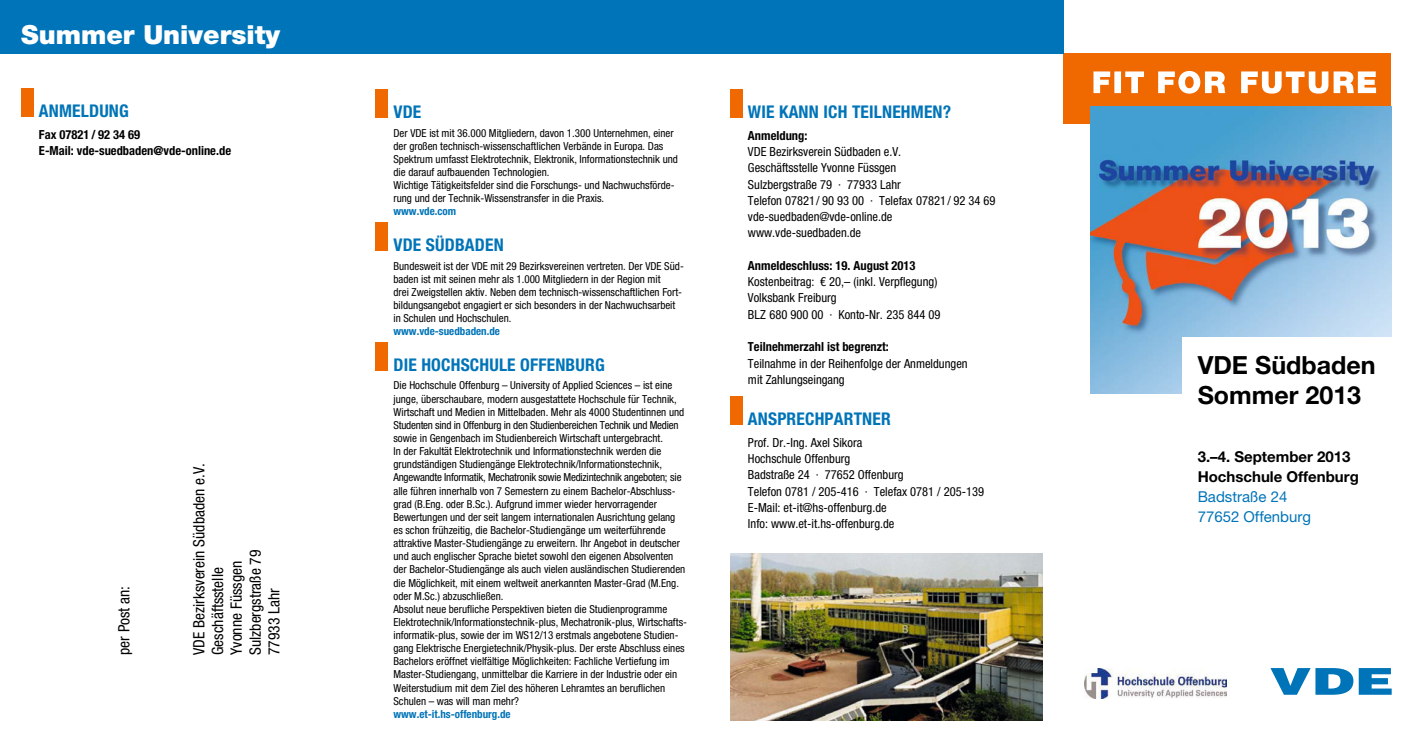
<style>
.page{position:relative;width:1418px;height:745px;background:#fff}
.page>*{position:absolute;margin:0;border:0;box-sizing:border-box;transform-origin:0 0}
.t1{font:900 26.25px "Helvetica Neue LT Std";color:#fff}
.t2{font:700 25px/30px "Helvetica Neue LT Std";color:#000}
.t3{font:700 condensed 17.5px "Helvetica Neue LT Std";letter-spacing:.01em;color:#0074b8}
.t4{font:condensed 15.62px/18.8px "Helvetica Neue LT Std";color:#000}
.t5{font:700 15px/20px "Helvetica Neue LT Std";color:#000}
.t6{font:15px/20px "Helvetica Neue LT Std";color:#0074b8}
.t7{font:condensed 12.5px/16.2px "Helvetica Neue LT Std";color:#000}
.t8{font:700 condensed 12.5px/16.2px "Helvetica Neue LT Std";color:#000}
.t9{font:condensed 11px/13.1px "Helvetica Neue LT Std";color:#000}
.t10{font:700 condensed 11px "Helvetica Neue LT Std";color:#0074b8}
</style>
<div class="page">
<div style="left:21px;top:89px;width:13px;height:28px;background:#ef6800"></div>
<img style="left:1084px;top:668px;width:142px;height:29px">
<div style="left:376px;top:90px;width:12px;height:28px;background:#ef6800"></div>
<div style="left:376px;top:222px;width:12px;height:29px;background:#ef6800"></div>
<div style="left:376px;top:342px;width:12px;height:29px;background:#ef6800"></div>
<div style="left:730px;top:90px;width:12px;height:28px;background:#ef6800"></div>
<div style="left:730px;top:396px;width:12px;height:29px;background:#ef6800"></div>
<img style="left:730px;top:553px;width:312px;height:166px">
<svg style="left:1270px;top:668px;width:121px;height:26px"></svg>
<div style="left:1063px;top:53px;width:328px;height:71px;background:#ef6800"></div>
<img style="left:1090px;top:106px;width:301px;height:287px">
<div style="left:1182px;top:337px;width:212px;height:159px;background:#fff"></div>
<svg style="left:1093px;top:71px;width:282px;height:23px"></svg>
<div style="left:0;top:0;width:1063px;height:53px;background:#0074b8"></div>
<h1 class="t1" style="left:21px;top:19px;width:260px">Summer University</h1>
<h3 class="t3" style="left:39px;top:100px;width:91px">anmeldung</h3>
<p class="t8" style="left:39px;top:126px;width:194px">Fax 07821 / 92 34 69<br>E-Mail: vde-suedbaden@vde-online.de</p>
<h3 class="t4" style="left:114px;top:654px;width:71px;rotate:-90deg">per Post an:</h3>
<h3 class="t4" style="left:189px;top:654px;width:193px;rotate:-90deg">VDE Bezirksverein Südbaden e.V.<br>Geschäftsstelle<br>Yvonne Füssgen<br>Sulzbergstraße 79<br>77933 Lahr</h3>
<h3 class="t3" style="left:393px;top:101px;width:19px">VDE</h3>
<p class="t9" style="left:393px;top:126px;width:286px">Der VDE ist mit 36.000 Mitgliedern, davon 1.300 Unternehmen, einer der großen technisch-wissenschaftlichen Verbände in Europa. Das Spektrum umfasst Elektrotechnik, Elektronik, Informationstechnik und die darauf aufbauenden Technologien.<br>Wichtige Tätigkeitsfelder sind die Forschungs- und Nachwuchsförde&shy;rung und der Technik-Wissenstransfer in die Praxis.</p>
<p class="t10" style="left:393px;top:205px;width:64px">www.vde.com</p>
<h3 class="t3" style="left:393px;top:234px;width:112px">VDE Südbaden</h3>
<p class="t9" style="left:393px;top:259px;width:292px">Bundesweit ist der VDE mit 29 Bezirksvereinen vertreten. Der VDE Süd&shy;baden ist mit seinen mehr als 1.000 Mitgliedern in der Region mit<br>drei Zweigstellen aktiv. Neben dem technisch-wissenschaftlichen Fort&shy;bildungsangebot engagiert er sich besonders in der Nachwuchsarbeit in Schulen und Hochschulen.</p>
<p class="t10" style="left:393px;top:324px;width:108px">www.vde-suedbaden.de</p>
<h3 class="t3" style="left:388px;top:354px;width:218px">Die Hochschule offenburg</h3>
<p class="t9" style="left:393px;top:378px;width:295px">Die Hochschule Offenburg – University of Applied Sciences – ist eine junge, überschaubare, modern ausgestattete Hochschule für Technik, Wirtschaft und Medien in Mittelbaden. Mehr als 4000 Studentinnen und Studenten sind in Offenburg in den Studienbereichen Technik und Medien sowie in Gengenbach im Studienbereich Wirtschaft untergebracht.<br>In der Fakultät Elektrotechnik und Informationstechnik werden die grundständigen Studiengänge Elektrotechnik/Informationstechnik, Angewandte Informatik, Mechatronik sowie Medizintechnik angeboten; sie alle führen innerhalb von 7 Semestern zu einem Bachelor-Abschluss&shy;grad (B.Eng. oder B.Sc.). Aufgrund immer wieder hervorragender Bewertungen und der seit langem internationalen Ausrichtung gelang es schon frühzeitig, die Bachelor-Studiengänge um weiterführende attraktive Master-Studiengänge zu erweitern. Ihr Angebot in deutscher und auch englischer Sprache bietet sowohl den eigenen Absolventen der Bachelor-Studiengänge als auch vielen ausländischen Studierenden die Möglichkeit, mit einem weltweit anerkannten Master-Grad (M.Eng. oder M.Sc.) abzuschließen.<br>Absolut neue berufliche Perspektiven bieten die Studienprogramme Elektrotechnik/Informationstechnik-plus, Mechatronik-plus, Wirtschafts&shy;informatik-plus, sowie der im WS12/13 erstmals angebotene Studien&shy;gang Elektrische Energietechnik/Physik-plus. Der erste Abschluss eines Bachelors eröffnet vielfältige Möglichkeiten: Fachliche Vertiefung im Master-Studiengang, unmittelbar die Karriere in der Industrie oder ein Weiterstudium mit dem Ziel des höheren Lehramtes an beruflichen Schulen – was will man mehr?</p>
<p class="t10" style="left:393px;top:706px;width:119px">www.et-it.hs-offenburg.de</p>
<h3 class="t3" style="left:748px;top:101px;width:205px">Wie kann ich teilnehmen?</h3>
<p class="t8" style="left:748px;top:127px;width:61px">Anmeldung:</p>
<p class="t7" style="left:748px;top:143px;width:249px">VDE Bezirksverein Südbaden e.V.<br>Geschäftsstelle Yvonne Füssgen<br>Sulzbergstraße 79 · 77933 Lahr<br>Telefon 07821/ 90 93 00 · Telefax 07821/ 92 34 69 vde-suedbaden@vde-online.de www.vde-suedbaden.de</p>
<p class="t8" style="left:748px;top:257px;width:169px">Anmeldeschluss: 19. August 2013</p>
<p class="t7" style="left:748px;top:273px;width:194px">Kostenbeitrag: € 20,– (inkl. Verpflegung)<br>Volksbank Freiburg<br>BLZ 680 900 00 · Konto-Nr. 235 844 09</p>
<p class="t8" style="left:748px;top:338px;width:142px">Teilnehmerzahl ist begrenzt:</p>
<p class="t7" style="left:748px;top:354px;width:221px">Teilnahme in der Reihenfolge der Anmeldungen mit Zahlungseingang</p>
<h3 class="t3" style="left:742px;top:408px;width:149px">Ansprechpartner</h3>
<p class="t7" style="left:748px;top:434px;width:238px">Prof. Dr.-Ing. Axel Sikora<br>Hochschule Offenburg<br>Badstraße 24 · 77652 Offenburg<br>Telefon 0781 / 205-416 · Telefax 0781 / 205-139<br>E-Mail: et-it@hs-offenburg.de<br>Info: www.et-it.hs-offenburg.de</p>
<h2 class="t2" style="left:1197px;top:349px;width:179px">VDE Südbaden<br>Sommer 2013</h2>
<h3 class="t5" style="left:1197px;top:445px;width:163px">3.–4. September 2013<br>Hochschule Offenburg</h3>
<h3 class="t6" style="left:1197px;top:486px;width:115px">Badstraße 24<br>77652 Offenburg</h3>
</div>
